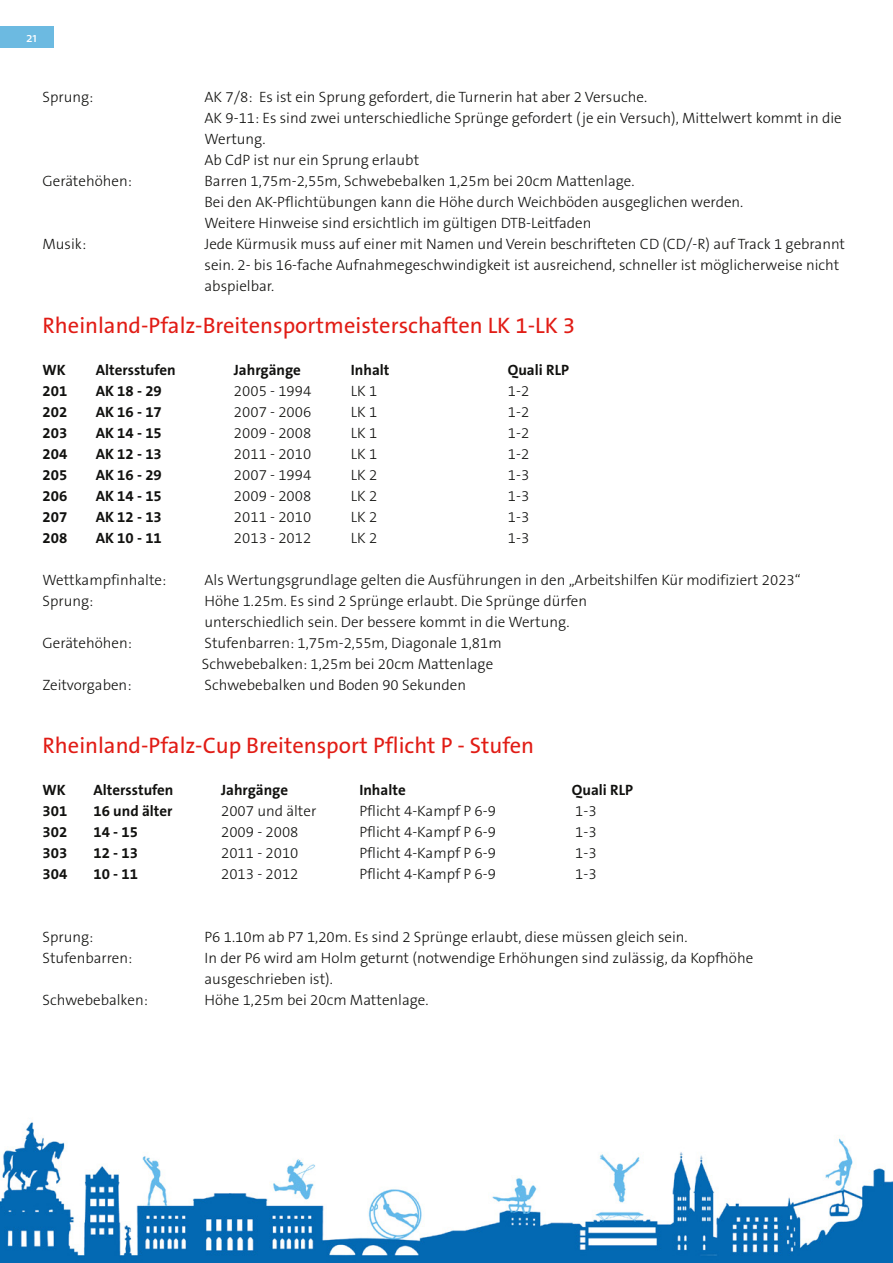
<style>
.page{position:relative;width:893px;height:1263px;background:#fff}
.page>*{position:absolute;margin:0;border:0;box-sizing:border-box;transform-origin:0 0}
.t1{font:22.5px "The Sans B5 Plain";color:#e11c15}
.t2{font:300 15px/21px "The Sans B3";color:#11110f}
.t3{font:700 15px "The Sans B7";color:#11110f}
.t4{font:13.5px "The Sans";color:#fff}
</style>
<div class="page">
<img style="left:0;top:1122px;width:893px;height:141px">
<div style="left:0;top:26px;width:54px;height:22px;background:#6cbae1"></div>
<p class="t4" style="left:26px;top:26px;width:13px">21</p>
<p class="t2" style="left:43px;top:87px;width:52px">Sprung:</p>
<p class="t2" style="left:205px;top:87px;width:444px">AK 7/8: Es ist ein Sprung gefordert, die Turnerin hat aber 2 Versuche.</p>
<p class="t2" style="left:205px;top:108px;width:639px">AK 9-11: Es sind zwei unterschiedliche Sprünge gefordert (je ein Versuch), Mittelwert kommt in die</p>
<p class="t2" style="left:205px;top:129px;width:63px">Wertung.</p>
<p class="t2" style="left:205px;top:150px;width:216px">Ab CdP ist nur ein Sprung erlaubt</p>
<p class="t2" style="left:43px;top:171px;width:91px">Gerätehöhen:</p>
<p class="t2" style="left:205px;top:171px;width:432px">Barren 1,75m-2,55m, Schwebebalken 1,25m bei 20cm Mattenlage.</p>
<p class="t2" style="left:205px;top:192px;width:540px">Bei den AK-Pflichtübungen kann die Höhe durch Weichböden ausgeglichen werden.</p>
<p class="t2" style="left:205px;top:213px;width:388px">Weitere Hinweise sind ersichtlich im gültigen DTB-Leitfaden</p>
<p class="t2" style="left:43px;top:234px;width:45px">Musik:</p>
<p class="t2" style="left:205px;top:234px;width:642px">Jede Kürmusik muss auf einer mit Namen und Verein beschrifteten CD (CD/-R) auf Track 1 gebrannt</p>
<p class="t2" style="left:205px;top:255px;width:636px">sein. 2- bis 16-fache Aufnahmegeschwindigkeit ist ausreichend, schneller ist möglicherweise nicht</p>
<p class="t2" style="left:205px;top:276px;width:71px">abspielbar.</p>
<p class="t1" style="left:43px;top:313px;width:534px">Rheinland-Pfalz-Breitensportmeisterschaften LK 1-LK 3</p>
<p class="t3" style="left:43px;top:362px;width:25px">WK</p>
<p class="t3" style="left:96px;top:362px;width:81px">Altersstufen</p>
<p class="t3" style="left:234px;top:362px;width:69px">Jahrgänge</p>
<p class="t3" style="left:351px;top:362px;width:40px">Inhalt</p>
<p class="t3" style="left:508px;top:362px;width:63px">Quali RLP</p>
<p class="t3" style="left:43px;top:383px;width:26px">201</p>
<p class="t3" style="left:96px;top:383px;width:68px">AK 18 - 29</p>
<p class="t2" style="left:234px;top:381px;width:79px">2005 - 1994</p>
<p class="t2" style="left:351px;top:381px;width:28px">LK 1</p>
<p class="t2" style="left:508px;top:381px;width:23px">1-2</p>
<p class="t3" style="left:43px;top:404px;width:26px">202</p>
<p class="t3" style="left:96px;top:404px;width:68px">AK 16 - 17</p>
<p class="t2" style="left:234px;top:402px;width:79px">2007 - 2006</p>
<p class="t2" style="left:351px;top:402px;width:28px">LK 1</p>
<p class="t2" style="left:508px;top:402px;width:23px">1-2</p>
<p class="t3" style="left:43px;top:425px;width:26px">203</p>
<p class="t3" style="left:96px;top:425px;width:68px">AK 14 - 15</p>
<p class="t2" style="left:234px;top:423px;width:79px">2009 - 2008</p>
<p class="t2" style="left:351px;top:423px;width:28px">LK 1</p>
<p class="t2" style="left:508px;top:423px;width:23px">1-2</p>
<p class="t3" style="left:43px;top:446px;width:26px">204</p>
<p class="t3" style="left:96px;top:446px;width:68px">AK 12 - 13</p>
<p class="t2" style="left:234px;top:444px;width:79px">2011 - 2010</p>
<p class="t2" style="left:351px;top:444px;width:28px">LK 1</p>
<p class="t2" style="left:508px;top:444px;width:23px">1-2</p>
<p class="t3" style="left:43px;top:467px;width:26px">205</p>
<p class="t3" style="left:96px;top:467px;width:68px">AK 16 - 29</p>
<p class="t2" style="left:234px;top:465px;width:79px">2007 - 1994</p>
<p class="t2" style="left:351px;top:465px;width:28px">LK 2</p>
<p class="t2" style="left:508px;top:465px;width:23px">1-3</p>
<p class="t3" style="left:43px;top:488px;width:26px">206</p>
<p class="t3" style="left:96px;top:488px;width:68px">AK 14 - 15</p>
<p class="t2" style="left:234px;top:486px;width:79px">2009 - 2008</p>
<p class="t2" style="left:351px;top:486px;width:28px">LK 2</p>
<p class="t2" style="left:508px;top:486px;width:23px">1-3</p>
<p class="t3" style="left:43px;top:509px;width:26px">207</p>
<p class="t3" style="left:96px;top:509px;width:68px">AK 12 - 13</p>
<p class="t2" style="left:234px;top:507px;width:79px">2011 - 2010</p>
<p class="t2" style="left:351px;top:507px;width:28px">LK 2</p>
<p class="t2" style="left:508px;top:507px;width:23px">1-3</p>
<p class="t3" style="left:43px;top:530px;width:26px">208</p>
<p class="t3" style="left:96px;top:530px;width:68px">AK 10 - 11</p>
<p class="t2" style="left:234px;top:528px;width:79px">2013 - 2012</p>
<p class="t2" style="left:351px;top:528px;width:28px">LK 2</p>
<p class="t2" style="left:508px;top:528px;width:23px">1-3</p>
<p class="t2" style="left:43px;top:570px;width:125px">Wettkampfinhalte:</p>
<p class="t2" style="left:205px;top:570px;width:598px">Als Wertungsgrundlage gelten die Ausführungen in den „Arbeitshilfen Kür modifiziert 2023“</p>
<p class="t2" style="left:43px;top:591px;width:52px">Sprung:</p>
<p class="t2" style="left:205px;top:591px;width:384px">Höhe 1.25m. Es sind 2 Sprünge erlaubt. Die Sprünge dürfen</p>
<p class="t2" style="left:205px;top:612px;width:366px">unterschiedlich sein. Der bessere kommt in die Wertung.</p>
<p class="t2" style="left:43px;top:633px;width:91px">Gerätehöhen:</p>
<p class="t2" style="left:205px;top:633px;width:299px">Stufenbarren: 1,75m-2,55m, Diagonale 1,81m</p>
<p class="t2" style="left:202px;top:654px;width:293px">Schwebebalken: 1,25m bei 20cm Mattenlage</p>
<p class="t2" style="left:43px;top:675px;width:90px">Zeitvorgaben:</p>
<p class="t2" style="left:205px;top:675px;width:263px">Schwebebalken und Boden 90 Sekunden</p>
<p class="t1" style="left:43px;top:733px;width:493px">Rheinland-Pfalz-Cup Breitensport Pflicht P - Stufen</p>
<p class="t3" style="left:43px;top:782px;width:25px">WK</p>
<p class="t3" style="left:94px;top:782px;width:81px">Altersstufen</p>
<p class="t3" style="left:221px;top:782px;width:69px">Jahrgänge</p>
<p class="t3" style="left:359px;top:782px;width:48px">Inhalte</p>
<p class="t3" style="left:572px;top:782px;width:63px">Quali RLP</p>
<p class="t3" style="left:43px;top:803px;width:26px">301</p>
<p class="t3" style="left:94px;top:803px;width:81px">16 und älter</p>
<p class="t2" style="left:221px;top:801px;width:97px">2007 und älter</p>
<p class="t2" style="left:359px;top:801px;width:138px">Pflicht 4-Kampf P 6-9</p>
<p class="t2" style="left:575px;top:801px;width:23px">1-3</p>
<p class="t3" style="left:43px;top:824px;width:26px">302</p>
<p class="t3" style="left:94px;top:824px;width:46px">14 - 15</p>
<p class="t2" style="left:221px;top:822px;width:79px">2009 - 2008</p>
<p class="t2" style="left:359px;top:822px;width:138px">Pflicht 4-Kampf P 6-9</p>
<p class="t2" style="left:575px;top:822px;width:23px">1-3</p>
<p class="t3" style="left:43px;top:845px;width:26px">303</p>
<p class="t3" style="left:94px;top:845px;width:46px">12 - 13</p>
<p class="t2" style="left:221px;top:843px;width:79px">2011 - 2010</p>
<p class="t2" style="left:359px;top:843px;width:138px">Pflicht 4-Kampf P 6-9</p>
<p class="t2" style="left:575px;top:843px;width:23px">1-3</p>
<p class="t3" style="left:43px;top:866px;width:26px">304</p>
<p class="t3" style="left:94px;top:866px;width:46px">10 - 11</p>
<p class="t2" style="left:221px;top:864px;width:79px">2013 - 2012</p>
<p class="t2" style="left:359px;top:864px;width:138px">Pflicht 4-Kampf P 6-9</p>
<p class="t2" style="left:575px;top:864px;width:23px">1-3</p>
<p class="t2" style="left:43px;top:927px;width:52px">Sprung:</p>
<p class="t2" style="left:205px;top:927px;width:485px">P6 1.10m ab P7 1,20m. Es sind 2 Sprünge erlaubt, diese müssen gleich sein.</p>
<p class="t2" style="left:43px;top:948px;width:91px">Stufenbarren:</p>
<p class="t2" style="left:205px;top:948px;width:550px">In der P6 wird am Holm geturnt (notwendige Erhöhungen sind zulässig, da Kopfhöhe ausgeschrieben ist).</p>
<p class="t2" style="left:43px;top:990px;width:107px">Schwebebalken:</p>
<p class="t2" style="left:205px;top:990px;width:226px">Höhe 1,25m bei 20cm Mattenlage.</p>
</div>
